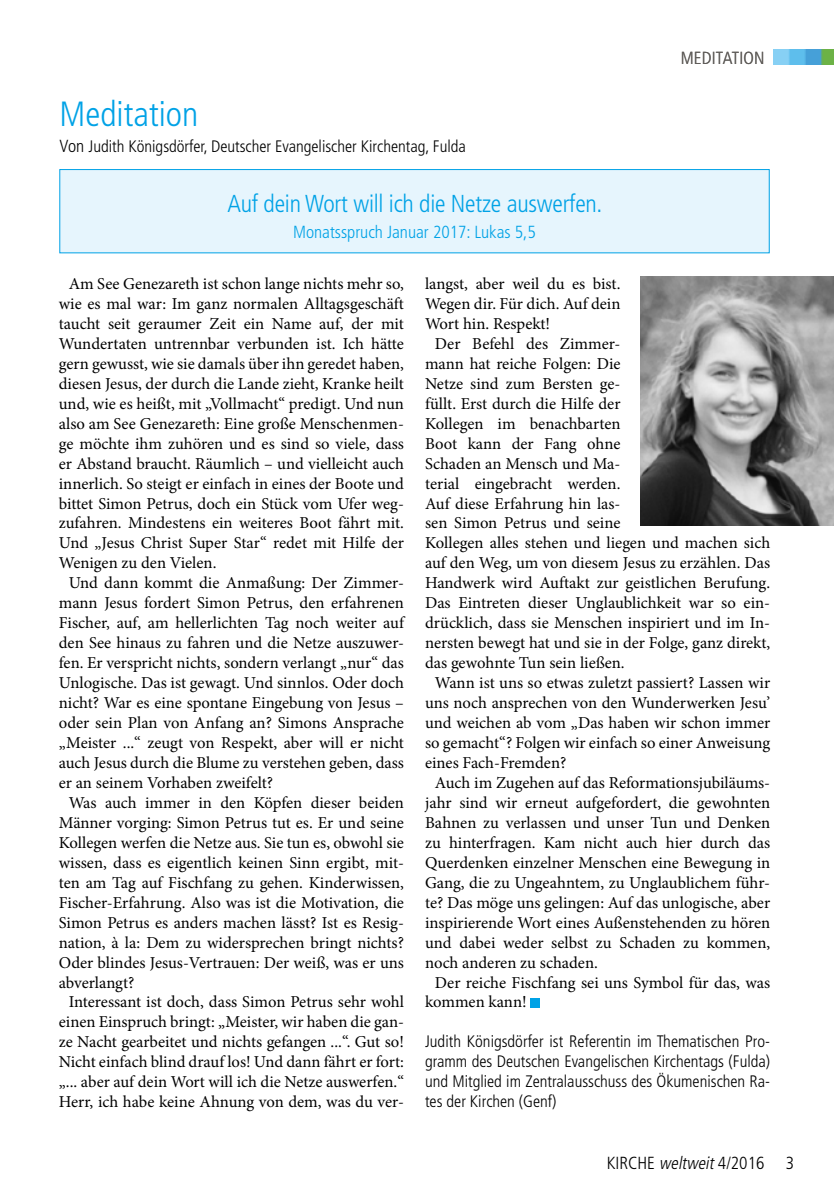
<style>
.page{position:relative;width:834px;height:1191px;background:#fff}
.page>*{position:absolute;margin:0;border:0;box-sizing:border-box;transform-origin:0 0}
.t1{font:300 condensed 35px "Frutiger";color:#00a2e6}
.t2{font:300 condensed 24.5px "Frutiger";letter-spacing:-.01em;color:#00a2e6}
.t3{font:300 condensed 17.5px "Frutiger";color:#00a2e6}
.t4{font:300 condensed 17.5px "Frutiger";color:#000}
.t5{font:300 condensed 17.5px "Frutiger";letter-spacing:.01em;color:#605d5a}
.t6{font:16.62px "Minion Pro";color:#000}
.t7{font:300 condensed 16.62px/19.9px "Frutiger";color:#000;text-align:justify}
.s1{font-size:17.5px}
.s2{font-style:italic}
</style>
<div class="page">
<img style="left:773px;top:50px;width:60px;height:14px">
<div style="left:530px;top:997px;width:10px;height:10px;background:#00a2e6"></div>
<div style="left:60px;top:169px;width:709px;height:84px;background:#e6f5fd"></div>
<div style="left:60px;top:169px;width:709px;height:84px;border:1px solid #00a2e6"></div>
<img style="left:640px;top:277px;width:193px;height:248px">
<h1 class="t1" style="left:60px;top:94px;width:140px">Meditation</h1>
<p class="t7" style="left:60px;top:137px;width:408px"><span class="s1">Von</span> Judith Königsdörfer, Deutscher Evangelischer Kirchentag, Fulda</p>
<h2 class="t2" style="left:227px;top:190px;width:376px">Auf dein Wort will ich die Netze auswerfen.</h2>
<p class="t3" style="left:293px;top:222px;width:244px">Monatsspruch Januar 2017: Lukas 5,5</p>
<p class="t5" style="left:680px;top:48px;width:85px">MEDITATION</p>
<p class="t6" style="left:69px;top:272px;width:336px">Am See Genezareth ist schon lange nichts mehr so,</p>
<p class="t6" style="left:59px;top:292px;width:346px">wie es mal war: Im ganz normalen Alltagsgeschäft</p>
<p class="t6" style="left:59px;top:312px;width:346px">taucht seit geraumer Zeit ein Name auf, der mit</p>
<p class="t6" style="left:59px;top:332px;width:346px">Wundertaten untrennbar verbunden ist. Ich hätte</p>
<p class="t6" style="left:59px;top:352px;width:346px">gern gewusst, wie sie damals über ihn geredet haben,</p>
<p class="t6" style="left:59px;top:372px;width:346px">diesen Jesus, der durch die Lande zieht, Kranke heilt</p>
<p class="t6" style="left:59px;top:392px;width:346px">und, wie es heißt, mit „Vollmacht“ predigt. Und nun</p>
<p class="t6" style="left:59px;top:412px;width:346px">also am See Genezareth: Eine große Menschenmen-</p>
<p class="t6" style="left:59px;top:432px;width:346px">ge möchte ihm zuhören und es sind so viele, dass</p>
<p class="t6" style="left:59px;top:452px;width:346px">er Abstand braucht. Räumlich – und vielleicht auch</p>
<p class="t6" style="left:59px;top:472px;width:346px">innerlich. So steigt er einfach in eines der Boote und</p>
<p class="t6" style="left:59px;top:492px;width:346px">bittet Simon Petrus, doch ein Stück vom Ufer weg-</p>
<p class="t6" style="left:59px;top:512px;width:346px">zufahren. Mindestens ein weiteres Boot fährt mit.</p>
<p class="t6" style="left:59px;top:532px;width:346px">Und „Jesus Christ Super Star“ redet mit Hilfe der</p>
<p class="t6" style="left:59px;top:552px;width:159px">Wenigen zu den Vielen.</p>
<p class="t6" style="left:69px;top:572px;width:337px">Und dann kommt die Anmaßung: Der Zimmer-</p>
<p class="t6" style="left:59px;top:592px;width:346px">mann Jesus fordert Simon Petrus, den erfahrenen</p>
<p class="t6" style="left:59px;top:612px;width:346px">Fischer, auf, am hellerlichten Tag noch weiter auf</p>
<p class="t6" style="left:59px;top:632px;width:346px">den See hinaus zu fahren und die Netze auszuwer-</p>
<p class="t6" style="left:59px;top:651px;width:346px">fen. Er verspricht nichts, sondern verlangt „nur“ das</p>
<p class="t6" style="left:59px;top:671px;width:346px">Unlogische. Das ist gewagt. Und sinnlos. Oder doch</p>
<p class="t6" style="left:59px;top:691px;width:346px">nicht? War es eine spontane Eingebung von Jesus –</p>
<p class="t6" style="left:59px;top:711px;width:346px">oder sein Plan von Anfang an? Simons Ansprache</p>
<p class="t6" style="left:59px;top:731px;width:346px">„Meister ...“ zeugt von Respekt, aber will er nicht</p>
<p class="t6" style="left:59px;top:751px;width:346px">auch Jesus durch die Blume zu verstehen geben, dass</p>
<p class="t6" style="left:59px;top:771px;width:216px">er an seinem Vorhaben zweifelt?</p>
<p class="t6" style="left:69px;top:791px;width:337px">Was auch immer in den Köpfen dieser beiden</p>
<p class="t6" style="left:59px;top:811px;width:346px">Männer vorging: Simon Petrus tut es. Er und seine</p>
<p class="t6" style="left:59px;top:831px;width:346px">Kollegen werfen die Netze aus. Sie tun es, obwohl sie</p>
<p class="t6" style="left:59px;top:851px;width:346px">wissen, dass es eigentlich keinen Sinn ergibt, mit-</p>
<p class="t6" style="left:59px;top:871px;width:346px">ten am Tag auf Fischfang zu gehen. Kinderwissen,</p>
<p class="t6" style="left:59px;top:891px;width:346px">Fischer-Erfahrung. Also was ist die Motivation, die</p>
<p class="t6" style="left:59px;top:911px;width:346px">Simon Petrus es anders machen lässt? Ist es Resig-</p>
<p class="t6" style="left:59px;top:931px;width:346px">nation, à la: Dem zu widersprechen bringt nichts?</p>
<p class="t6" style="left:59px;top:951px;width:346px">Oder blindes Jesus-Vertrauen: Der weiß, was er uns</p>
<p class="t6" style="left:59px;top:971px;width:77px">abverlangt?</p>
<p class="t6" style="left:69px;top:991px;width:337px">Interessant ist doch, dass Simon Petrus sehr wohl</p>
<p class="t6" style="left:59px;top:1011px;width:346px">einen Einspruch bringt: „Meister, wir haben die gan-</p>
<p class="t6" style="left:59px;top:1031px;width:346px">ze Nacht gearbeitet und nichts gefangen ...“. Gut so!</p>
<p class="t6" style="left:59px;top:1050px;width:346px">Nicht einfach blind drauf los! Und dann fährt er fort:</p>
<p class="t6" style="left:59px;top:1070px;width:346px">„... aber auf dein Wort will ich die Netze auswerfen.“</p>
<p class="t6" style="left:59px;top:1090px;width:346px">Herr, ich habe keine Ahnung von dem, was du ver-</p>
<p class="t6" style="left:425px;top:272px;width:197px">langst, aber weil du es bist.</p>
<p class="t6" style="left:425px;top:292px;width:197px">Wegen dir. Für dich. Auf dein</p>
<p class="t6" style="left:425px;top:312px;width:126px">Wort hin. Respekt!</p>
<p class="t6" style="left:435px;top:332px;width:187px">Der Befehl des Zimmer-</p>
<p class="t6" style="left:425px;top:352px;width:197px">mann hat reiche Folgen: Die</p>
<p class="t6" style="left:425px;top:372px;width:197px">Netze sind zum Bersten ge-</p>
<p class="t6" style="left:425px;top:392px;width:197px">füllt. Erst durch die Hilfe der</p>
<p class="t6" style="left:425px;top:412px;width:197px">Kollegen im benachbarten</p>
<p class="t6" style="left:425px;top:432px;width:197px">Boot kann der Fang ohne</p>
<p class="t6" style="left:425px;top:452px;width:197px">Schaden an Mensch und Ma-</p>
<p class="t6" style="left:425px;top:472px;width:197px">terial eingebracht werden.</p>
<p class="t6" style="left:425px;top:492px;width:197px">Auf diese Erfahrung hin las-</p>
<p class="t6" style="left:425px;top:512px;width:197px">sen Simon Petrus und seine</p>
<p class="t6" style="left:425px;top:532px;width:346px">Kollegen alles stehen und liegen und machen sich</p>
<p class="t6" style="left:425px;top:552px;width:346px">auf den Weg, um von diesem Jesus zu erzählen. Das</p>
<p class="t6" style="left:425px;top:572px;width:346px">Handwerk wird Auftakt zur geistlichen Berufung.</p>
<p class="t6" style="left:425px;top:592px;width:346px">Das Eintreten dieser Unglaublichkeit war so ein-</p>
<p class="t6" style="left:425px;top:612px;width:346px">drücklich, dass sie Menschen inspiriert und im In-</p>
<p class="t6" style="left:425px;top:632px;width:346px">nersten bewegt hat und sie in der Folge, ganz direkt,</p>
<p class="t6" style="left:425px;top:651px;width:201px">das gewohnte Tun sein ließen.</p>
<p class="t6" style="left:435px;top:671px;width:336px">Wann ist uns so etwas zuletzt passiert? Lassen wir</p>
<p class="t6" style="left:425px;top:691px;width:346px">uns noch ansprechen von den Wunderwerken Jesu’</p>
<p class="t6" style="left:425px;top:711px;width:346px">und weichen ab vom „Das haben wir schon immer</p>
<p class="t6" style="left:425px;top:731px;width:346px">so gemacht“? Folgen wir einfach so einer Anweisung</p>
<p class="t6" style="left:425px;top:751px;width:143px">eines Fach-Fremden?</p>
<p class="t6" style="left:435px;top:771px;width:336px">Auch im Zugehen auf das Reformationsjubiläums-</p>
<p class="t6" style="left:425px;top:791px;width:346px">jahr sind wir erneut aufgefordert, die gewohnten</p>
<p class="t6" style="left:425px;top:811px;width:346px">Bahnen zu verlassen und unser Tun und Denken</p>
<p class="t6" style="left:425px;top:831px;width:346px">zu hinterfragen. Kam nicht auch hier durch das</p>
<p class="t6" style="left:425px;top:851px;width:346px">Querdenken einzelner Menschen eine Bewegung in</p>
<p class="t6" style="left:425px;top:871px;width:346px">Gang, die zu Ungeahntem, zu Unglaublichem führ-</p>
<p class="t6" style="left:425px;top:891px;width:346px">te? Das möge uns gelingen: Auf das unlogische, aber</p>
<p class="t6" style="left:425px;top:911px;width:346px">inspirierende Wort eines Außenstehenden zu hören</p>
<p class="t6" style="left:425px;top:931px;width:346px">und dabei weder selbst zu Schaden zu kommen,</p>
<p class="t6" style="left:425px;top:951px;width:174px">noch anderen zu schaden.</p>
<p class="t6" style="left:435px;top:971px;width:336px">Der reiche Fischfang sei uns Symbol für das, was</p>
<p class="t6" style="left:425px;top:991px;width:103px">kommen kann!</p>
<p class="t7" style="left:425px;top:1032px;width:346px">Judith Königsdörfer ist Referentin im Thematischen Pro&shy;gramm des Deutschen Evangelischen Kirchentags (Fulda) und Mitglied im Zentralausschuss des Ökumenischen Ra&shy;tes der Kirchen (Genf)</p>
<p class="t4" style="left:606px;top:1153px;width:189px">KIRCHE <span class="s2">weltweit</span>4/2016 3</p>
</div>
